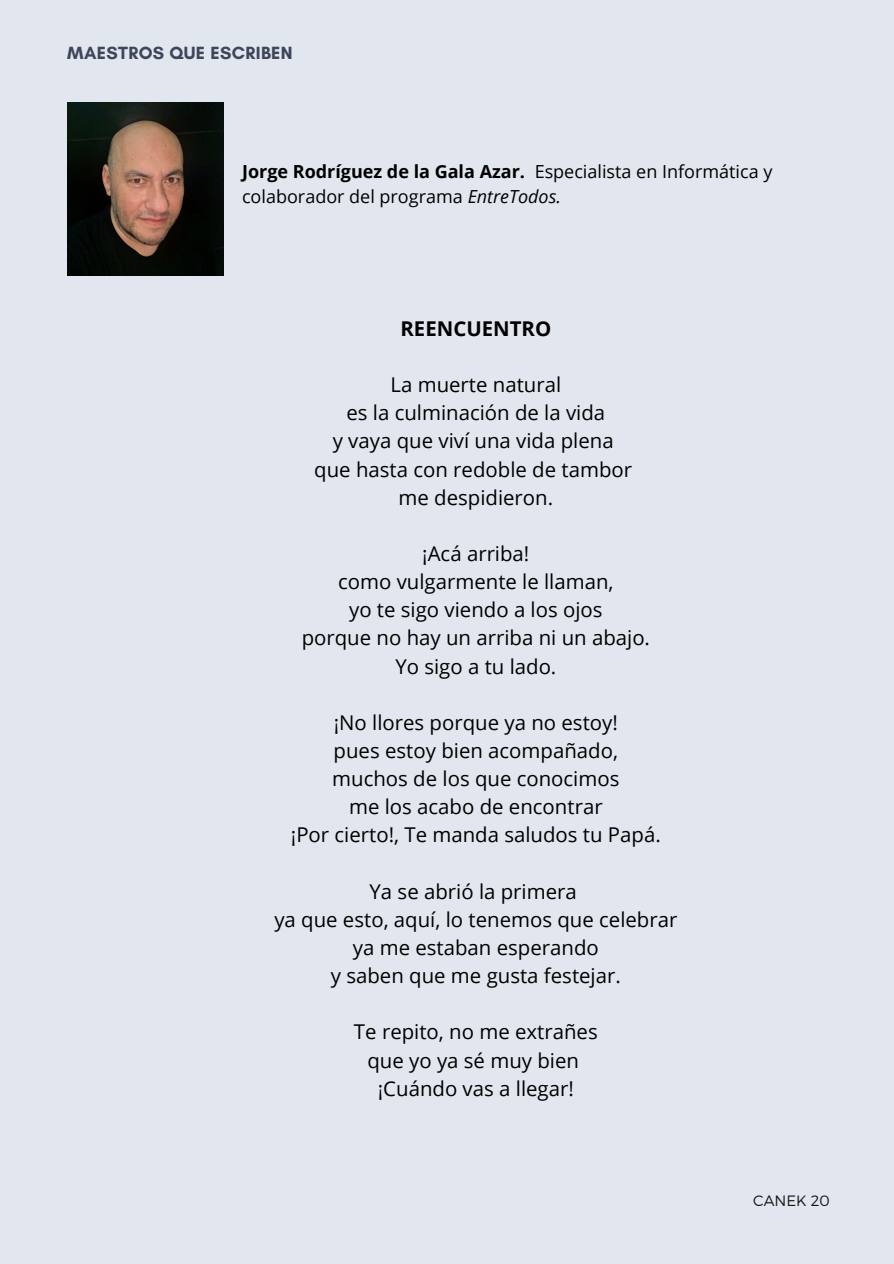
<style>
.page{position:relative;width:894px;height:1264px;background:#fff}
.page>*{position:absolute;margin:0;border:0;box-sizing:border-box;transform-origin:0 0}
.t1{font:20.4px/28.2px "Open Sans";color:#000;text-align:center}
.t2{font:700 20.4px "Open Sans";color:#000}
.t3{font:18px/24.8px "Open Sans";color:#000}
.t4{font:700 18px "Glacial Indifference";letter-spacing:.02em;color:#3d465a}
.t5{font:300 15px "Montserrat";color:#181818}
.s1{font-weight:700}
.s2{font-style:italic}
</style>
<div class="page">
<div style="left:0;top:0;width:893px;height:1263px;background:#e2e7ef"></div>
<img style="left:67px;top:103px;width:157px;height:173px">
<p class="t4" style="left:67px;top:42px;width:227px">MAESTROS QUE ESCRIBEN</p>
<h2 class="t3" style="left:242px;top:159px;width:531px"><span class="s1">Jorge Rodríguez de la Gala Azar.</span> Especialista en Informática y colaborador del programa <span class="s2">EntreTodos.</span></h2>
<p class="t2" style="left:400px;top:314px;width:152px">REENCUENTRO</p>
<h4 class="t1" style="left:314px;top:370px;width:319px">La muerte natural<br>es la culminación de la vida<br>y vaya que viví una vida plena que hasta con redoble de tambor me despidieron.</h4>
<h1 class="t1" style="left:301px;top:539px;width:350px">¡Acá arriba!<br>como vulgarmente le llaman,<br>yo te sigo viendo a los ojos<br>porque no hay un arriba ni un abajo.<br>Yo sigo a tu lado.</h1>
<h2 class="t1" style="left:291px;top:708px;width:371px">¡No llores porque ya no estoy!<br>pues estoy bien acompañado,<br>muchos de los que conocimos<br>me los acabo de encontrar<br>¡Por cierto!, Te manda saludos tu Papá.</h2>
<h2 class="t1" style="left:274px;top:876px;width:404px">Ya se abrió la primera<br>ya que esto, aquí, lo tenemos que celebrar ya me estaban esperando<br>y saben que me gusta festejar.</h2>
<h2 class="t1" style="left:354px;top:1017px;width:245px">Te repito, no me extrañes que yo ya sé muy bien ¡Cuándo vas a llegar!</h2>
<h2 class="t5" style="left:753px;top:1191px;width:78px">CANEK 20</h2>
</div>
